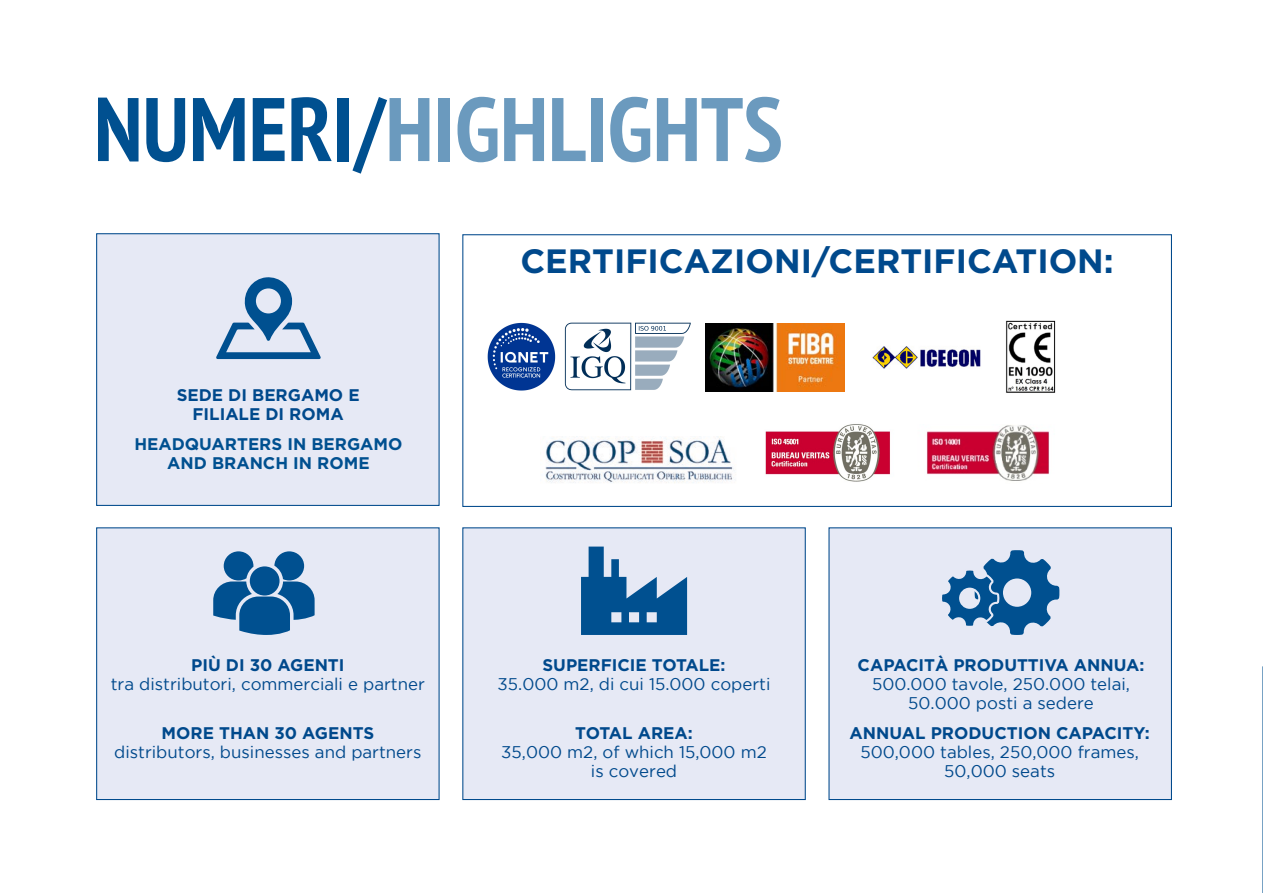
<style>
.page{position:relative;width:1263px;height:893px;background:#fff}
.page>*{position:absolute;margin:0;border:0;box-sizing:border-box;transform-origin:0 0}
.t1{font:700 condensed 90px "PT Sans";color:#6b9abe}
.t2{font:700 33.75px "Gotham";color:#00498c}
.t3{font:16.8px/18.9px "Gotham";color:#00498c;text-align:center}
.t4{font:700 16.8px/18.9px "Gotham";color:#00498c;text-align:center}
.t5{font:700 16.8px/18.9px "Gotham";color:#005090;text-align:center}
.s1{color:#005090}
</style>
<div class="page">
<div style="left:462px;top:527px;width:344px;height:273px;background:#e6e9f5;border:1px solid #00498c"></div>
<div style="left:828px;top:527px;width:344px;height:273px;background:#e6e9f5;border:1px solid #00498c"></div>
<div style="left:96px;top:527px;width:344px;height:273px;background:#e6e9f5;border:1px solid #00498c"></div>
<div style="left:96px;top:233px;width:344px;height:273px;background:#e6e9f5;border:1px solid #00498c"></div>
<svg style="left:213px;top:551px;width:102px;height:84px"></svg>
<svg style="left:939px;top:527px;width:120px;height:108px"></svg>
<svg style="left:216px;top:277px;width:105px;height:82px"></svg>
<svg style="left:581px;top:547px;width:106px;height:88px"></svg>
<svg style="left:1262px;top:666px;width:1px;height:227px"></svg>
<div style="left:462px;top:234px;width:710px;height:273px;background:#fff;border:1px solid #00498c"></div>
<img style="left:705px;top:323px;width:140px;height:68px">
<img style="left:1006px;top:320px;width:50px;height:73px">
<img style="left:545px;top:436px;width:190px;height:47px">
<img style="left:872px;top:346px;width:109px;height:23px">
<img style="left:765px;top:424px;width:125px;height:58px">
<img style="left:487px;top:322px;width:204px;height:69px">
<img style="left:926px;top:425px;width:123px;height:56px">
<h1 class="t1" style="left:94px;top:70px;width:690px"><span class="s1">NUMERI/</span>HIGHLIGHTS</h1>
<p class="t4" style="left:177px;top:385px;width:184px">SEDE DI BERGAMO E<br>FILIALE DI ROMA</p>
<p class="t5" style="left:134px;top:434px;width:270px">HEADQUARTERS IN BERGAMO<br>AND BRANCH IN ROME</p>
<h2 class="t2" style="left:520px;top:242px;width:595px">CERTIFICAZIONI/CERTIFICATION:</h2>
<p class="t4" style="left:191px;top:655px;width:155px">PIÙ DI 30 AGENTI</p>
<p class="t3" style="left:111px;top:674px;width:316px">tra distributori, commerciali e partner</p>
<p class="t4" style="left:162px;top:723px;width:214px">MORE THAN 30 AGENTS</p>
<p class="t3" style="left:114px;top:742px;width:309px">distributors, businesses and partners</p>
<p class="t4" style="left:542px;top:655px;width:185px">SUPERFICIE TOTALE:</p>
<p class="t3" style="left:498px;top:674px;width:274px">35.000 m2, di cui 15.000 coperti</p>
<p class="t4" style="left:575px;top:723px;width:119px">TOTAL AREA:</p>
<p class="t3" style="left:501px;top:742px;width:267px">35,000 m2, of which 15,000 m2 is covered</p>
<p class="t4" style="left:858px;top:655px;width:288px">CAPACITÀ PRODUTTIVA ANNUA:</p>
<p class="t3" style="left:872px;top:674px;width:259px">500.000 tavole, 250.000 telai,<br>50.000 posti a sedere</p>
<p class="t4" style="left:850px;top:723px;width:302px">ANNUAL PRODUCTION CAPACITY:</p>
<p class="t3" style="left:860px;top:742px;width:280px">500,000 tables, 250,000 frames,<br>50,000 seats</p>
</div>
